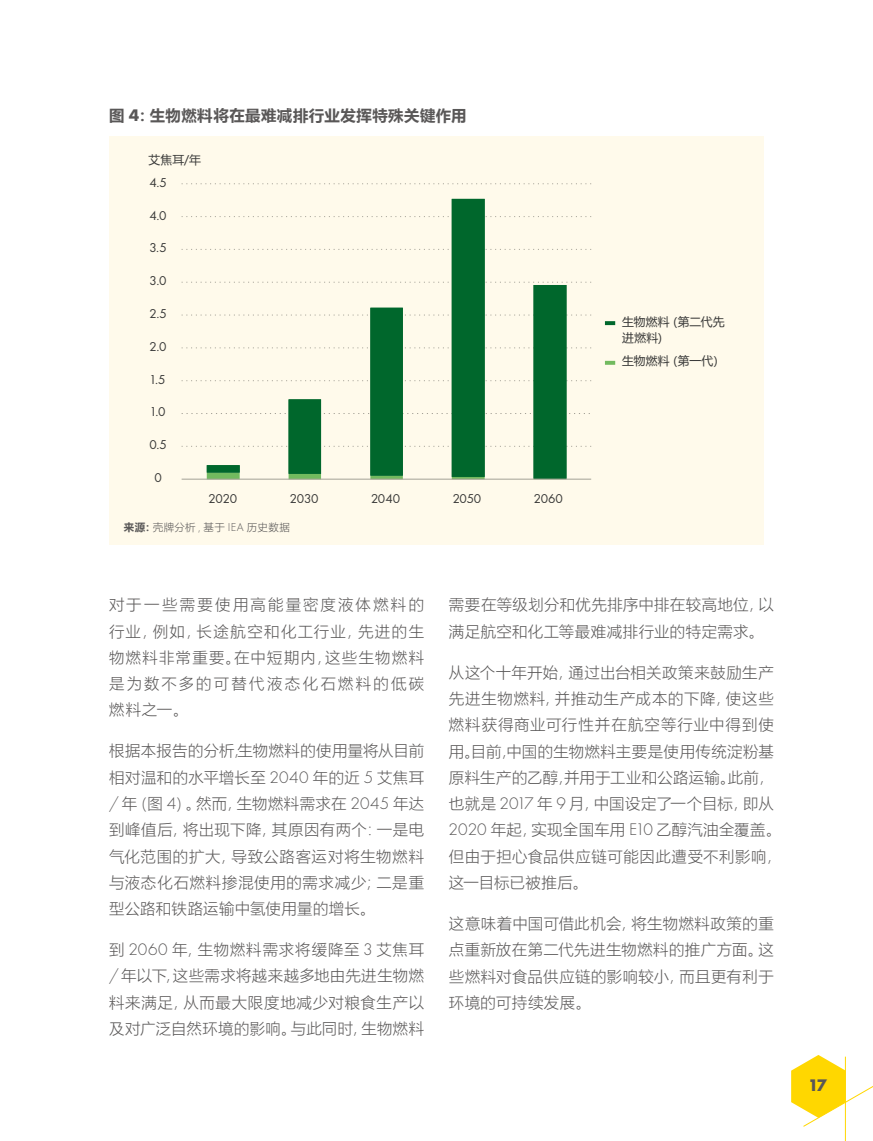
<style>
.page{position:relative;width:873px;height:1141px;background:#fff}
.page>*{position:absolute;margin:0;border:0;box-sizing:border-box;transform-origin:0 0}
.t1{font:300 15.4px/26.2px "Microsoft Ya Hei";letter-spacing:.03em;color:#595757;text-align:justify}
.t2{font:700 15.4px "Microsoft Ya Hei";letter-spacing:.03em;color:#595757}
.t3{font:700 15.4px "Shell";color:#595757}
.t4{font:11.9px "Shell";letter-spacing:-.02em;color:#3a3c3e}
.t5{font:11.9px/15.8px "Microsoft Ya Hei";letter-spacing:.01em;color:#3a3c3e}
.t6{font:300 10.5px "Microsoft Ya Hei";letter-spacing:.04em;color:#595757}
.s1{font-family:"Shell"}
.s2{font-weight:700}
</style>
<div class="page">
<div style="left:109px;top:136px;width:654px;height:409px;background:#fffaeb"></div>
<svg style="left:182px;top:183px;width:409px;height:1px"></svg>
<svg style="left:182px;top:216px;width:409px;height:1px"></svg>
<svg style="left:182px;top:249px;width:409px;height:1px"></svg>
<svg style="left:182px;top:315px;width:409px;height:1px"></svg>
<svg style="left:182px;top:380px;width:409px;height:1px"></svg>
<svg style="left:182px;top:413px;width:408px;height:1px"></svg>
<svg style="left:182px;top:446px;width:409px;height:1px"></svg>
<svg style="left:182px;top:282px;width:409px;height:1px"></svg>
<svg style="left:182px;top:347px;width:409px;height:1px"></svg>
<svg style="left:605px;top:361px;width:10px;height:4px"></svg>
<svg style="left:605px;top:321px;width:10px;height:4px"></svg>
<svg style="left:207px;top:199px;width:359px;height:280px"></svg>
<hr style="left:182px;top:479px;width:408px;height:1px;background:#a4a5a3">
<hr style="left:845px;top:1057px;width:1px;height:84px;background:#ffd700">
<svg style="left:791px;top:1055px;width:81px;height:72px"></svg>
<p class="t2" style="left:109px;top:105px;width:359px">图 <span class="s1">4</span>：生物燃料将在最难减排行业发挥特殊关键作用</p>
<p class="t5" style="left:149px;top:152px;width:54px">艾焦耳/年</p>
<p class="t4" style="left:149px;top:173px;width:19px">4.5</p>
<p class="t4" style="left:149px;top:206px;width:19px">4.0</p>
<p class="t4" style="left:149px;top:239px;width:19px">3.5</p>
<p class="t4" style="left:150px;top:272px;width:18px">3.0</p>
<p class="t4" style="left:149px;top:304px;width:19px">2.5</p>
<p class="t4" style="left:150px;top:337px;width:18px">2.0</p>
<p class="t4" style="left:151px;top:370px;width:16px">1.5</p>
<p class="t4" style="left:151px;top:403px;width:16px">1.0</p>
<p class="t4" style="left:149px;top:436px;width:19px">0.5</p>
<p class="t4" style="left:154px;top:468px;width:9px">0</p>
<p class="t4" style="left:208px;top:489px;width:30px">2020</p>
<p class="t4" style="left:290px;top:489px;width:30px">2030</p>
<p class="t4" style="left:371px;top:489px;width:31px">2040</p>
<p class="t4" style="left:452px;top:489px;width:30px">2050</p>
<p class="t4" style="left:534px;top:489px;width:30px">2060</p>
<p class="t6" style="left:124px;top:520px;width:167px"><span class="s2">来源：</span>壳牌分析 <span class="s1">,</span> 基于 <span class="s1">IEA</span> 历史数据</p>
<p class="t5" style="left:622px;top:313px;width:104px">生物燃料（第二代先进燃料）</p>
<p class="t5" style="left:622px;top:353px;width:104px">生物燃料（第一代）</p>
<p class="t1" style="left:109px;top:591px;width:316px">对于一些需要使用高能量密度液体燃料的行业，例如，长途航空和化工行业，先进的生物燃料非常重要。在中短期内，这些生物燃料是为数不多的可替代液态化石燃料的低碳燃料之一。</p>
<p class="t1" style="left:109px;top:737px;width:316px">根据本报告的分析，生物燃料的使用量将从目前相对温和的水平增长至 <span class="s1">2040</span> 年的近 <span class="s1">5</span> 艾焦耳<span class="s1">/</span> 年（图 <span class="s1">4</span>）。然而，生物燃料需求在 <span class="s1">2045</span> 年达到峰值后，将出现下降，其原因有两个：一是电气化范围的扩大，导致公路客运对将生物燃料与液态化石燃料掺混使用的需求减少；二是重型公路和铁路运输中氢使用量的增长。</p>
<p class="t1" style="left:109px;top:936px;width:316px">到 <span class="s1">2060</span> 年，生物燃料需求将缓降至 <span class="s1">3</span> 艾焦耳<span class="s1">/</span> 年以下，这些需求将越来越多地由先进生物燃料来满足，从而最大限度地减少对粮食生产以及对广泛自然环境的影响。与此同时，生物燃料</p>
<p class="t1" style="left:449px;top:591px;width:326px">需要在等级划分和优先排序中排在较高地位，以满足航空和化工等最难减排行业的特定需求。</p>
<p class="t1" style="left:449px;top:659px;width:334px;text-align:left">从这个十年开始，通过出台相关政策来鼓励生产先进生物燃料，并推动生产成本的下降，使这些燃料获得商业可行性并在航空等行业中得到使用。目前，中国的生物燃料主要是使用传统淀粉基原料生产的乙醇，并用于工业和公路运输。此前，也就是 <span class="s1">2017</span> 年 <span class="s1">9</span> 月，中国设定了一个目标，即从<br><span class="s1">2020</span> 年起，实现全国车用 <span class="s1">E10</span> 乙醇汽油全覆盖。但由于担心食品供应链可能因此遭受不利影响，这一目标已被推后。</p>
<p class="t1" style="left:449px;top:910px;width:326px">这意味着中国可借此机会，将生物燃料政策的重点重新放在第二代先进生物燃料的推广方面。这些燃料对食品供应链的影响较小，而且更有利于环境的可持续发展。</p>
<p class="t3" style="left:809px;top:1073px;width:18px">17</p>
</div>
